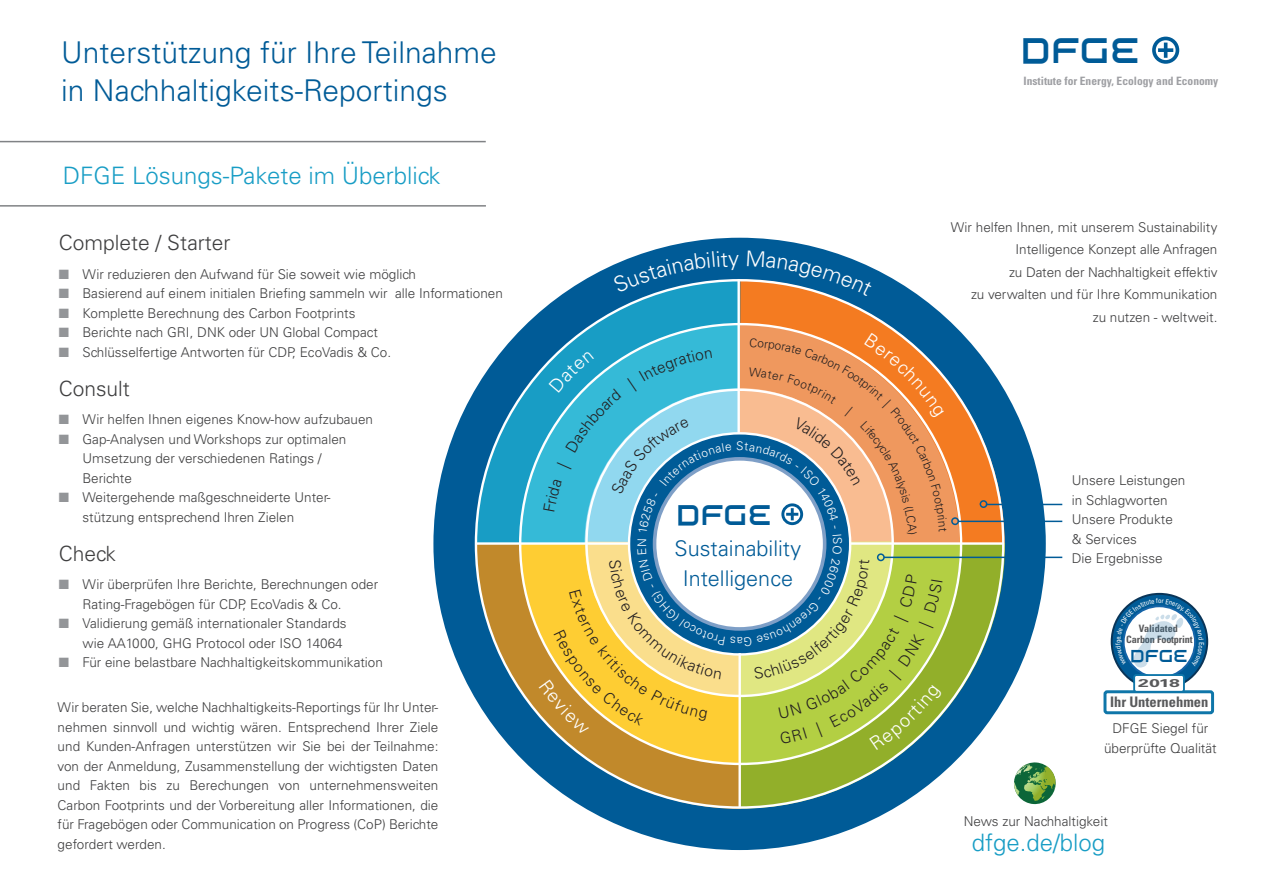
<style>
.page{position:relative;width:1263px;height:893px;background:#fff}
.page>*{position:absolute;margin:0;border:0;box-sizing:border-box;transform-origin:0 0}
.t1{font:44.1px "Swisz";color:#005b97}
.t2{font:35.25px "Swisz";color:#005b97}
.t3{font:300 30px/37.5px "Univers";color:#005b97}
.t4{font:300 24px "Univers";color:#189dc5}
.t5{font:300 21.6px/30px "Univers";color:#005b97;text-align:center}
.t6{font:21.45px "Swisz";color:#005b97}
.t7{font:300 21px "Univers";color:#3e3e3f}
.t8{font:700 condensed 14.55px "Univers";color:#58595b}
.t9{font:300 13.5px/19.5px "Univers";color:#3e3e3f}
.t10{font:700 condensed 11.55px "Univers";color:#9e9fa3}
.t11{font:700 11.25px "Univers";color:#58595b;scale:1.72 1}
.t12{font:700 condensed 10.2px/11.2px "Univers";letter-spacing:-.015em;color:#58595b;text-align:center}
.t13{font:condensed 6.9px "Univers";color:#fff}
.s1{color:#939598}
</style>
<div class="page">
<div style="left:1152px;top:37px;width:27px;height:27px;border:4px solid #005b97;border-radius:50%"></div>
<hr style="left:1164px;top:43px;width:3px;height:15px;background:#005b97">
<svg style="left:1158px;top:48px;width:15px;height:4px"></svg>
<div style="left:433px;top:238px;width:613px;height:612px;background:#005b97;border-radius:50%"></div>
<svg style="left:475px;top:280px;width:262px;height:262px"></svg>
<svg style="left:740px;top:279px;width:265px;height:264px"></svg>
<svg style="left:476px;top:545px;width:262px;height:264px"></svg>
<svg style="left:741px;top:543px;width:264px;height:266px"></svg>
<svg style="left:520px;top:325px;width:217px;height:217px"></svg>
<svg style="left:740px;top:325px;width:219px;height:217px"></svg>
<svg style="left:520px;top:545px;width:218px;height:219px"></svg>
<svg style="left:741px;top:545px;width:219px;height:219px"></svg>
<hr style="left:737px;top:279px;width:3px;height:154px;background:#fff">
<hr style="left:738px;top:653px;width:3px;height:154px;background:#fff">
<hr style="left:476px;top:542px;width:153px;height:3px;background:#fff">
<hr style="left:850px;top:542px;width:154px;height:3px;background:#fff">
<hr style="left:884px;top:557px;width:178px;height:1px;background:#005b97">
<hr style="left:958px;top:521px;width:104px;height:1px;background:#005b97">
<hr style="left:986px;top:504px;width:76px;height:1px;background:#005b97">
<div style="left:979px;top:500px;width:8px;height:8px;border:2px solid #005b97;border-radius:50%"></div>
<div style="left:951px;top:517px;width:8px;height:8px;border:2px solid #005b97;border-radius:50%"></div>
<svg style="left:1112px;top:594px;width:95px;height:95px"></svg>
<div style="left:1111px;top:593px;width:97px;height:97px;border:2px solid #0a3558;border-radius:50%"></div>
<svg style="left:1123px;top:606px;width:72px;height:72px"></svg>
<div style="left:1103px;top:690px;width:111px;height:24px;border:3px solid #0f76a9;border-radius:2px"></div>
<div style="left:1134px;top:675px;width:50px;height:17px;background:#fff;border-radius:2px"></div>
<div style="left:1133px;top:674px;width:52px;height:19px;border:2px solid #0f76a9;border-radius:2px"></div>
<svg style="left:1014px;top:762px;width:42px;height:43px"></svg>
<hr style="left:0;top:205px;width:486px;height:2px;background:#808285">
<hr style="left:0;top:141px;width:486px;height:1px;background:#808285">
<svg style="left:613px;top:251px;width:125px;height:42px"></svg>
<svg style="left:747px;top:250px;width:126px;height:47px"></svg>
<svg style="left:539px;top:333px;width:408px;height:417px;background:#b2bd91"></svg>
<svg style="left:1115px;top:598px;width:89px;height:70px"></svg>
<h3 class="t3" style="left:61px;top:34px;width:437px">Unterstützung für Ihre Teilnahme in Nachhaltigkeits-Reportings</h3>
<h3 class="t4" style="left:63px;top:161px;width:379px">DFGE Lösungs-Pakete im Überblick</h3>
<h3 class="t7" style="left:59px;top:230px;width:173px">Complete / Starter</h3>
<p class="t9" style="left:59px;top:264px;width:359px"><span class="s1">■</span> Wir reduzieren den Aufwand für Sie soweit wie möglich</p>
<p class="t9" style="left:59px;top:284px;width:446px"><span class="s1">■</span> Basierend auf einem initialen Briefing sammeln wir alle Informationen</p>
<p class="t9" style="left:59px;top:303px;width:298px"><span class="s1">■</span> Komplette Berechnung des Carbon Footprints</p>
<p class="t9" style="left:59px;top:323px;width:321px"><span class="s1">■</span> Berichte nach GRI, DNK oder UN Global Compact</p>
<p class="t9" style="left:59px;top:342px;width:334px"><span class="s1">■</span> Schlüsselfertige Antworten für CDP, EcoVadis &amp; Co.</p>
<h3 class="t7" style="left:59px;top:376px;width:73px">Consult</h3>
<p class="t9" style="left:59px;top:410px;width:316px"><span class="s1">■</span> Wir helfen Ihnen eigenes Know-how aufzubauen</p>
<p class="t9" style="left:83px;top:429px;width:265px;text-indent:-24px"><span class="s1">■</span> Gap-Analysen und Workshops zur optimalen<br>Umsetzung der verschiedenen Ratings /<br>Berichte</p>
<p class="t9" style="left:83px;top:488px;width:250px;text-indent:-24px"><span class="s1">■</span> Weitergehende maßgeschneiderte Unter&shy;stützung entsprechend Ihren Zielen</p>
<h3 class="t7" style="left:59px;top:541px;width:59px">Check</h3>
<p class="t9" style="left:83px;top:575px;width:297px;text-indent:-24px"><span class="s1">■</span> Wir überprüfen Ihre Berichte, Berechnungen oder<br>Rating-Fragebögen für CDP, EcoVadis &amp; Co.</p>
<p class="t9" style="left:59px;top:614px;width:289px;text-align:right"><span class="s1">■</span> Validierung gemäß internationaler Standards wie AA1000, GHG Protocol oder ISO 14064</p>
<p class="t9" style="left:59px;top:653px;width:326px"><span class="s1">■</span> Für eine belastbare Nachhaltigkeitskommunikation</p>
<p class="t9" style="left:58px;top:698px;width:382px;text-align:justify">Wir beraten Sie, welche Nachhaltigkeits-Reportings für Ihr Unter&shy;nehmen sinnvoll und wichtig wären. Entsprechend Ihrer Ziele und Kunden-Anfragen unterstützen wir Sie bei der Teilnahme: von der Anmeldung, Zusammenstellung der wichtigsten Daten und Fakten bis zu Berechungen von unternehmensweiten Carbon Footprints und der Vorbereitung aller Informationen, die für Fragebögen oder Communication on Progress (CoP) Berichte gefordert werden.</p>
<h2 class="t2" style="left:678px;top:496px;width:97px">DFGE</h2>
<h3 class="t5" style="left:674px;top:534px;width:128px">Sustainability<br>Intelligence</h3>
<h1 class="t1" style="left:1023px;top:28px;width:121px">DFGE</h1>
<p class="t10" style="left:1023px;top:74px;width:196px">Institute for Energy, Ecology and Economy</p>
<p class="t9" style="left:951px;top:216px;width:268px;line-height:22.5px;text-align:right">Wir helfen Ihnen, mit unserem Sustainability Intelligence Konzept alle Anfragen<br>zu Daten der Nachhaltigkeit effektiv<br>zu verwalten und für Ihre Kommunikation<br>zu nutzen - weltweit.</p>
<p class="t9" style="left:1072px;top:471px;width:115px">Unsere Leistungen in Schlagworten<br>Unsere Produkte &amp; Services<br>Die Ergebnisse</p>
<p class="t13" style="left:1158px;top:596px;width:5px">o</p>
<p class="t12" style="left:1126px;top:623px;width:68px">Validated<br>Carbon Footprint</p>
<h3 class="t6" style="left:1131px;top:645px;width:60px">DFGE</h3>
<p class="t11" style="left:1138px;top:677px;width:26px">2018</p>
<p class="t8" style="left:1110px;top:693px;width:100px">Ihr Unternehmen</p>
<p class="t9" style="left:1104px;top:719px;width:114px;text-align:center">DFGE Siegel für überprüfte Qualität</p>
<p class="t9" style="left:964px;top:812px;width:146px">News zur Nachhaltigkeit</p>
<h3 class="t4" style="left:972px;top:828px;width:135px">dfge.de/blog</h3>
</div>
